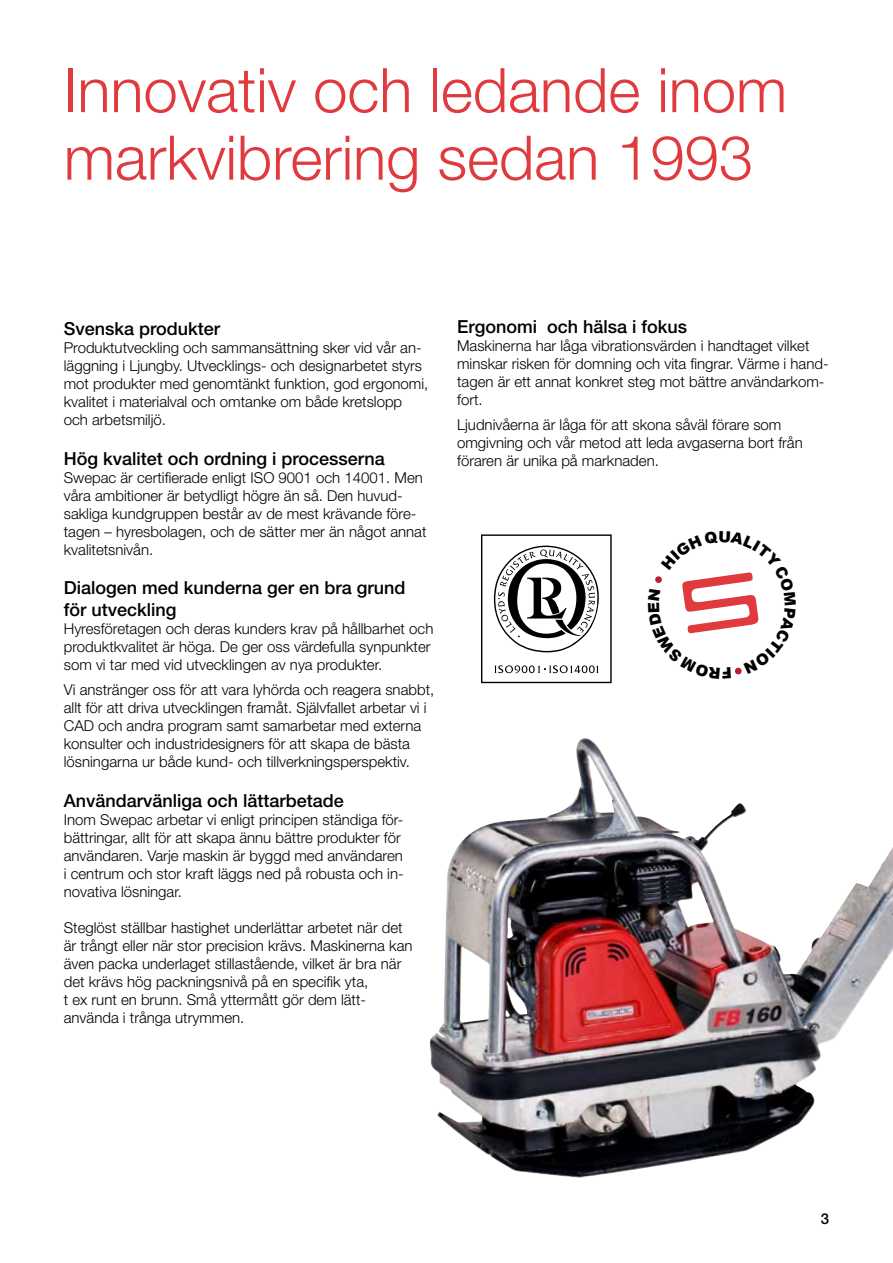
<style>
.page{position:relative;width:893px;height:1263px;background:#fff}
.page>*{position:absolute;margin:0;border:0;box-sizing:border-box;transform-origin:0 0}
.t1{font:300 61.5px/67.5px "Helvetica Neue";color:#e03a3e}
.t2{font:500 18px/21.6px "Helvetica Neue";color:#000}
.t3{font:300 15px/18px "Helvetica Neue";color:#000}
.t4{font:500 15px "Helvetica Neue";color:#000}
</style>
<div class="page">
<img style="left:481px;top:534px;width:131px;height:149px">
<img style="left:430px;top:738px;width:463px;height:440px">
<svg style="left:655px;top:572px;width:104px;height:103px"></svg>
<h1 class="t1" style="left:64px;top:55px;width:725px">Innovativ och ledande inom markvibrering sedan 1993</h1>
<p class="t2" style="left:64px;top:318px;width:158px">Svenska produkter</p>
<p class="t3" style="left:64px;top:338px;width:366px">Produktutveckling och sammansättning sker vid vår an&shy;läggning i Ljungby. Utvecklings- och designarbetet styrs mot produkter med genomtänkt funktion, god ergonomi, kvalitet i materialval och omtanke om både kretslopp och arbetsmiljö.</p>
<p class="t2" style="left:64px;top:447px;width:323px">Hög kvalitet och ordning i processerna</p>
<p class="t3" style="left:64px;top:468px;width:364px">Swepac är certifierade enligt ISO 9001 och 14001. Men våra ambitioner är betydligt högre än så. Den huvud&shy;sakliga kundgruppen består av de mest krävande före&shy;tagen – hyresbolagen, och de sätter mer än något annat kvalitetsnivån.</p>
<p class="t2" style="left:64px;top:577px;width:343px">Dialogen med kunderna ger en bra grund för utveckling</p>
<p class="t3" style="left:64px;top:619px;width:371px">Hyresföretagen och deras kunders krav på hållbarhet och produktkvalitet är höga. De ger oss värdefulla synpunkter som vi tar med vid utvecklingen av nya produkter.</p>
<p class="t3" style="left:64px;top:681px;width:372px">Vi anstränger oss för att vara lyhörda och reagera snabbt, allt för att driva utvecklingen framåt. Självfallet arbetar vi i CAD och andra program samt samarbetar med externa konsulter och industridesigners för att skapa de bästa lösningarna ur både kund- och tillverkningsperspektiv.</p>
<p class="t2" style="left:64px;top:790px;width:282px">Användarvänliga och lättarbetade</p>
<p class="t3" style="left:64px;top:810px;width:341px">Inom Swepac arbetar vi enligt principen ständiga för&shy;bättringar, allt för att skapa ännu bättre produkter för användaren. Varje maskin är byggd med användaren i centrum och stor kraft läggs ned på robusta och in&shy;novativa lösningar.</p>
<p class="t3" style="left:64px;top:918px;width:350px">Steglöst ställbar hastighet underlättar arbetet när det är trångt eller när stor precision krävs. Maskinerna kan även packa underlaget stillastående, vilket är bra när det krävs hög packningsnivå på en specifik yta,<br>t ex runt en brunn. Små yttermått gör dem lätt&shy;använda i trånga utrymmen.</p>
<p class="t2" style="left:457px;top:316px;width:232px">Ergonomi och hälsa i fokus</p>
<p class="t3" style="left:457px;top:336px;width:373px">Maskinerna har låga vibrationsvärden i handtaget vilket minskar risken för domning och vita fingrar. Värme i hand&shy;tagen är ett annat konkret steg mot bättre användarkom&shy;fort.</p>
<p class="t3" style="left:457px;top:416px;width:347px">Ljudnivåerna är låga för att skona såväl förare som omgivning och vår metod att leda avgaserna bort från föraren är unika på marknaden.</p>
<p class="t4" style="left:821px;top:1209px;width:10px">3</p>
</div>
